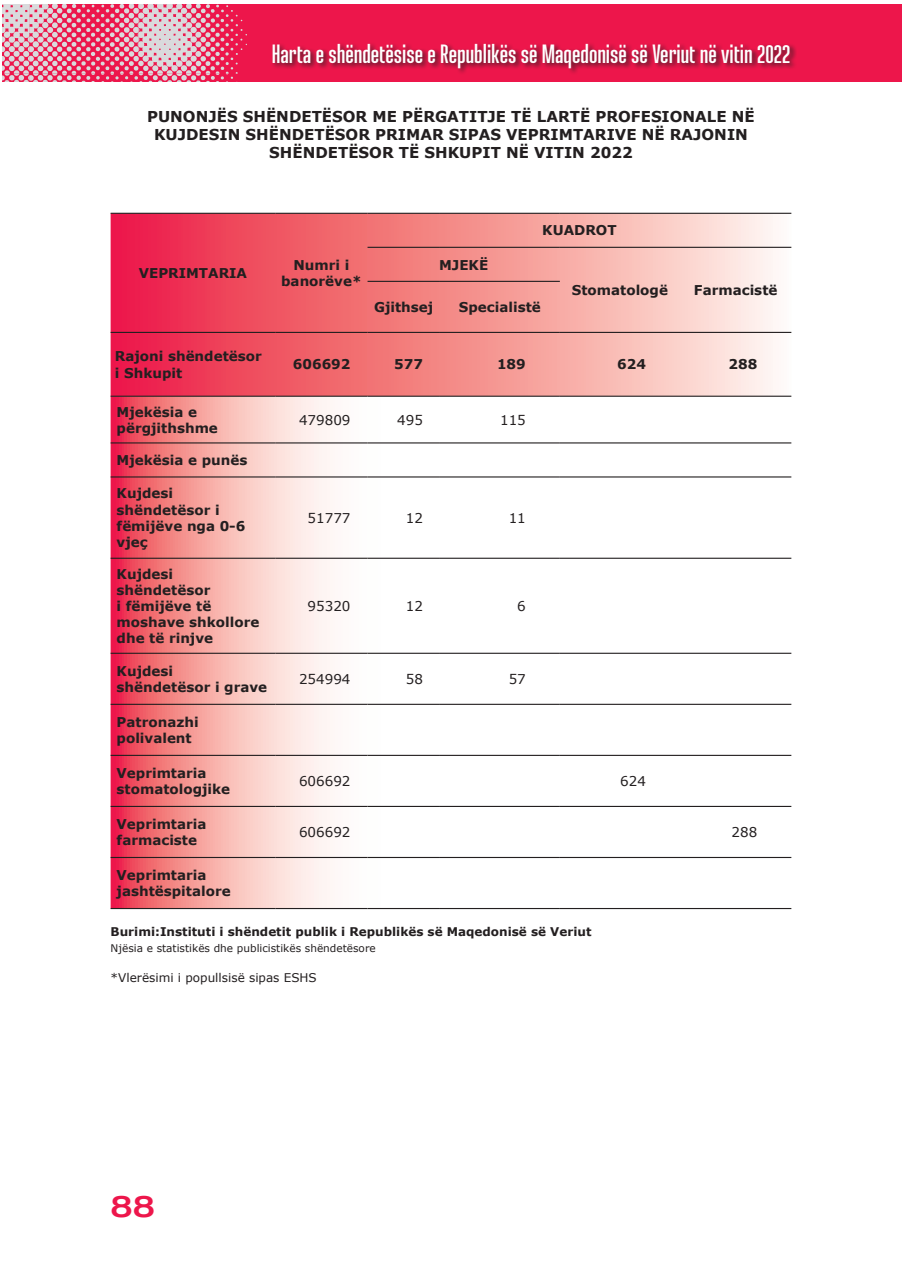
<style>
.page{position:relative;width:902px;height:1272px;background:#fff}
.page>*{position:absolute;margin:0;border:0;box-sizing:border-box;transform-origin:0 0}
.t1{font:500 expanded 30px "Helvetica Neue LT Pro";color:#ed164b}
.t2{font:600 26.4px "Ristretto Pro";color:#fff}
.t3{font:700 15px/18px "Verdana";color:#231f20;text-align:center}
.t4{font:700 13.5px/16.2px "Verdana";color:#231f20}
.t5{font:13.5px "Verdana";color:#231f20}
.t6{font:700 12px "Verdana";color:#231f20}
.t7{font:12px "Verdana";color:#231f20}
.t8{font:10.5px "Verdana";color:#231f20}
</style>
<div class="page">
<hr style="left:899px;top:4px;width:2px;height:77px;background:#ed164b">
<div style="left:3px;top:4px;width:896px;height:77px;background:#ed164b"></div>
<svg style="left:3px;top:4px;width:244px;height:77px"></svg>
<div style="left:271px;top:41px;width:526px;height:34px;background:#231f20;opacity:.75"></div>
<svg style="left:111px;top:214px;width:680px;height:181px;background:#f4898f"></svg>
<svg style="left:111px;top:397px;width:680px;height:511px"></svg>
<hr style="left:111px;top:213px;width:164px;height:1px;background:#231f20">
<hr style="left:275px;top:213px;width:92px;height:1px;background:#231f20">
<hr style="left:367px;top:213px;width:73px;height:1px;background:#231f20">
<hr style="left:440px;top:213px;width:120px;height:1px;background:#231f20">
<hr style="left:560px;top:213px;width:120px;height:1px;background:#231f20">
<hr style="left:680px;top:213px;width:111px;height:1px;background:#231f20">
<hr style="left:111px;top:332px;width:164px;height:1px;background:#231f20">
<hr style="left:275px;top:332px;width:92px;height:1px;background:#231f20">
<hr style="left:367px;top:247px;width:73px;height:1px;background:#231f20">
<hr style="left:440px;top:247px;width:120px;height:1px;background:#231f20">
<hr style="left:560px;top:247px;width:120px;height:1px;background:#231f20">
<hr style="left:680px;top:247px;width:111px;height:1px;background:#231f20">
<hr style="left:367px;top:281px;width:73px;height:1px;background:#231f20">
<hr style="left:440px;top:281px;width:120px;height:1px;background:#231f20">
<hr style="left:560px;top:332px;width:120px;height:1px;background:#231f20">
<hr style="left:680px;top:332px;width:111px;height:1px;background:#231f20">
<hr style="left:367px;top:332px;width:73px;height:1px;background:#231f20">
<hr style="left:440px;top:332px;width:120px;height:1px;background:#231f20">
<hr style="left:111px;top:395px;width:164px;height:2px;background:#231f20">
<hr style="left:275px;top:395px;width:92px;height:2px;background:#231f20">
<hr style="left:367px;top:395px;width:73px;height:2px;background:#231f20">
<hr style="left:440px;top:395px;width:120px;height:2px;background:#231f20">
<hr style="left:560px;top:395px;width:120px;height:2px;background:#231f20">
<hr style="left:680px;top:395px;width:111px;height:2px;background:#231f20">
<hr style="left:111px;top:442px;width:164px;height:1px;background:#231f20">
<hr style="left:275px;top:442px;width:92px;height:1px;background:#231f20">
<hr style="left:367px;top:442px;width:73px;height:1px;background:#231f20">
<hr style="left:440px;top:442px;width:120px;height:1px;background:#231f20">
<hr style="left:560px;top:442px;width:120px;height:1px;background:#231f20">
<hr style="left:680px;top:442px;width:111px;height:1px;background:#231f20">
<hr style="left:111px;top:476px;width:164px;height:1px;background:#231f20">
<hr style="left:275px;top:476px;width:92px;height:1px;background:#231f20">
<hr style="left:367px;top:476px;width:73px;height:1px;background:#231f20">
<hr style="left:440px;top:476px;width:120px;height:1px;background:#231f20">
<hr style="left:560px;top:476px;width:120px;height:1px;background:#231f20">
<hr style="left:680px;top:476px;width:111px;height:1px;background:#231f20">
<hr style="left:111px;top:557px;width:164px;height:2px;background:#231f20">
<hr style="left:275px;top:557px;width:92px;height:2px;background:#231f20">
<hr style="left:367px;top:557px;width:73px;height:2px;background:#231f20">
<hr style="left:440px;top:557px;width:120px;height:2px;background:#231f20">
<hr style="left:560px;top:557px;width:120px;height:2px;background:#231f20">
<hr style="left:680px;top:557px;width:111px;height:2px;background:#231f20">
<hr style="left:111px;top:652px;width:164px;height:2px;background:#231f20">
<hr style="left:275px;top:652px;width:92px;height:2px;background:#231f20">
<hr style="left:367px;top:652px;width:73px;height:2px;background:#231f20">
<hr style="left:440px;top:652px;width:120px;height:2px;background:#231f20">
<hr style="left:560px;top:652px;width:120px;height:2px;background:#231f20">
<hr style="left:680px;top:652px;width:111px;height:2px;background:#231f20">
<hr style="left:111px;top:703px;width:164px;height:2px;background:#231f20">
<hr style="left:275px;top:703px;width:92px;height:2px;background:#231f20">
<hr style="left:367px;top:703px;width:73px;height:2px;background:#231f20">
<hr style="left:440px;top:703px;width:120px;height:2px;background:#231f20">
<hr style="left:560px;top:703px;width:120px;height:2px;background:#231f20">
<hr style="left:680px;top:703px;width:111px;height:2px;background:#231f20">
<hr style="left:111px;top:754px;width:164px;height:2px;background:#231f20">
<hr style="left:275px;top:754px;width:92px;height:2px;background:#231f20">
<hr style="left:367px;top:754px;width:73px;height:2px;background:#231f20">
<hr style="left:440px;top:754px;width:120px;height:2px;background:#231f20">
<hr style="left:560px;top:754px;width:120px;height:2px;background:#231f20">
<hr style="left:680px;top:754px;width:111px;height:2px;background:#231f20">
<hr style="left:111px;top:805px;width:164px;height:2px;background:#231f20">
<hr style="left:275px;top:805px;width:92px;height:2px;background:#231f20">
<hr style="left:367px;top:805px;width:73px;height:2px;background:#231f20">
<hr style="left:440px;top:805px;width:120px;height:2px;background:#231f20">
<hr style="left:560px;top:805px;width:120px;height:2px;background:#231f20">
<hr style="left:680px;top:805px;width:111px;height:2px;background:#231f20">
<hr style="left:111px;top:856px;width:164px;height:2px;background:#231f20">
<hr style="left:275px;top:856px;width:92px;height:2px;background:#231f20">
<hr style="left:367px;top:856px;width:73px;height:2px;background:#231f20">
<hr style="left:440px;top:856px;width:120px;height:2px;background:#231f20">
<hr style="left:560px;top:856px;width:120px;height:2px;background:#231f20">
<hr style="left:680px;top:856px;width:111px;height:2px;background:#231f20">
<hr style="left:111px;top:908px;width:164px;height:1px;background:#231f20">
<hr style="left:275px;top:908px;width:92px;height:1px;background:#231f20">
<hr style="left:367px;top:908px;width:73px;height:1px;background:#231f20">
<hr style="left:440px;top:908px;width:120px;height:1px;background:#231f20">
<hr style="left:560px;top:908px;width:120px;height:1px;background:#231f20">
<hr style="left:680px;top:908px;width:111px;height:1px;background:#231f20">
<h2 class="t2" style="left:272px;top:38px;width:520px">Harta e shëndetësise e Republikës së Maqedonisë së Veriut në vitin 2022</h2>
<p class="t3" style="left:147px;top:107px;width:609px">PUNONJËS SHËNDETËSOR ME PËRGATITJE TË LARTË PROFESIONALE NË<br>KUJDESIN SHËNDETËSOR PRIMAR SIPAS VEPRIMTARIVE NË RAJONIN<br>SHËNDETËSOR TË SHKUPIT NË VITIN 2022</p>
<p class="t4" style="left:139px;top:264px;width:110px">VEPRIMTARIA</p>
<p class="t4" style="left:281px;top:256px;width:82px;text-align:center">Numri i banorëve*</p>
<p class="t4" style="left:439px;top:256px;width:51px">MJEKË</p>
<p class="t4" style="left:542px;top:222px;width:76px">KUADROT</p>
<p class="t4" style="left:572px;top:281px;width:98px">Stomatologë</p>
<p class="t4" style="left:693px;top:281px;width:85px">Farmacistë</p>
<p class="t4" style="left:374px;top:298px;width:61px">Gjithsej</p>
<p class="t4" style="left:459px;top:298px;width:83px">Specialistë</p>
<p class="t4" style="left:115px;top:348px;width:148px">Rajoni shëndetësor i Shkupit</p>
<p class="t4" style="left:293px;top:356px;width:59px">606692</p>
<p class="t4" style="left:394px;top:356px;width:30px">577</p>
<p class="t4" style="left:497px;top:356px;width:30px">189</p>
<p class="t4" style="left:617px;top:356px;width:30px">624</p>
<p class="t4" style="left:728px;top:356px;width:30px">288</p>
<p class="t4" style="left:117px;top:403px;width:103px">Mjekësia e përgjithshme</p>
<p class="t5" style="left:299px;top:411px;width:53px">479809</p>
<p class="t5" style="left:397px;top:411px;width:27px">495</p>
<p class="t5" style="left:500px;top:411px;width:27px">115</p>
<p class="t4" style="left:117px;top:451px;width:132px">Mjekësia e punës</p>
<p class="t4" style="left:117px;top:485px;width:130px">Kujdesi shëndetësor i fëmijëve nga 0-6 vjeç</p>
<p class="t5" style="left:307px;top:509px;width:44px">51777</p>
<p class="t5" style="left:406px;top:509px;width:19px">12</p>
<p class="t5" style="left:508px;top:509px;width:19px">11</p>
<p class="t4" style="left:117px;top:565px;width:144px">Kujdesi shëndetësor<br>i fëmijëve të moshave shkollore dhe të rinjve</p>
<p class="t5" style="left:307px;top:597px;width:44px">95320</p>
<p class="t5" style="left:406px;top:597px;width:19px">12</p>
<p class="t5" style="left:517px;top:597px;width:10px">6</p>
<p class="t4" style="left:117px;top:662px;width:152px">Kujdesi shëndetësor i grave</p>
<p class="t5" style="left:299px;top:670px;width:53px">254994</p>
<p class="t5" style="left:406px;top:670px;width:19px">58</p>
<p class="t5" style="left:508px;top:670px;width:19px">57</p>
<p class="t4" style="left:117px;top:713px;width:83px">Patronazhi polivalent</p>
<p class="t4" style="left:117px;top:764px;width:115px">Veprimtaria stomatologjike</p>
<p class="t5" style="left:299px;top:772px;width:53px">606692</p>
<p class="t5" style="left:620px;top:772px;width:27px">624</p>
<p class="t4" style="left:117px;top:815px;width:91px">Veprimtaria farmaciste</p>
<p class="t5" style="left:299px;top:823px;width:53px">606692</p>
<p class="t5" style="left:731px;top:823px;width:27px">288</p>
<p class="t4" style="left:117px;top:866px;width:115px">Veprimtaria jashtëspitalore</p>
<p class="t6" style="left:111px;top:923px;width:482px">Burimi:Instituti i shëndetit publik i Republikës së Maqedonisë së Veriut</p>
<p class="t8" style="left:111px;top:941px;width:266px">Njësia e statistikës dhe publicistikës shëndetësore</p>
<p class="t7" style="left:111px;top:970px;width:208px">*Vlerësimi i popullsisë sipas ESHS</p>
<h1 class="t1" style="left:111px;top:1187px;width:46px">88</h1>
</div>
